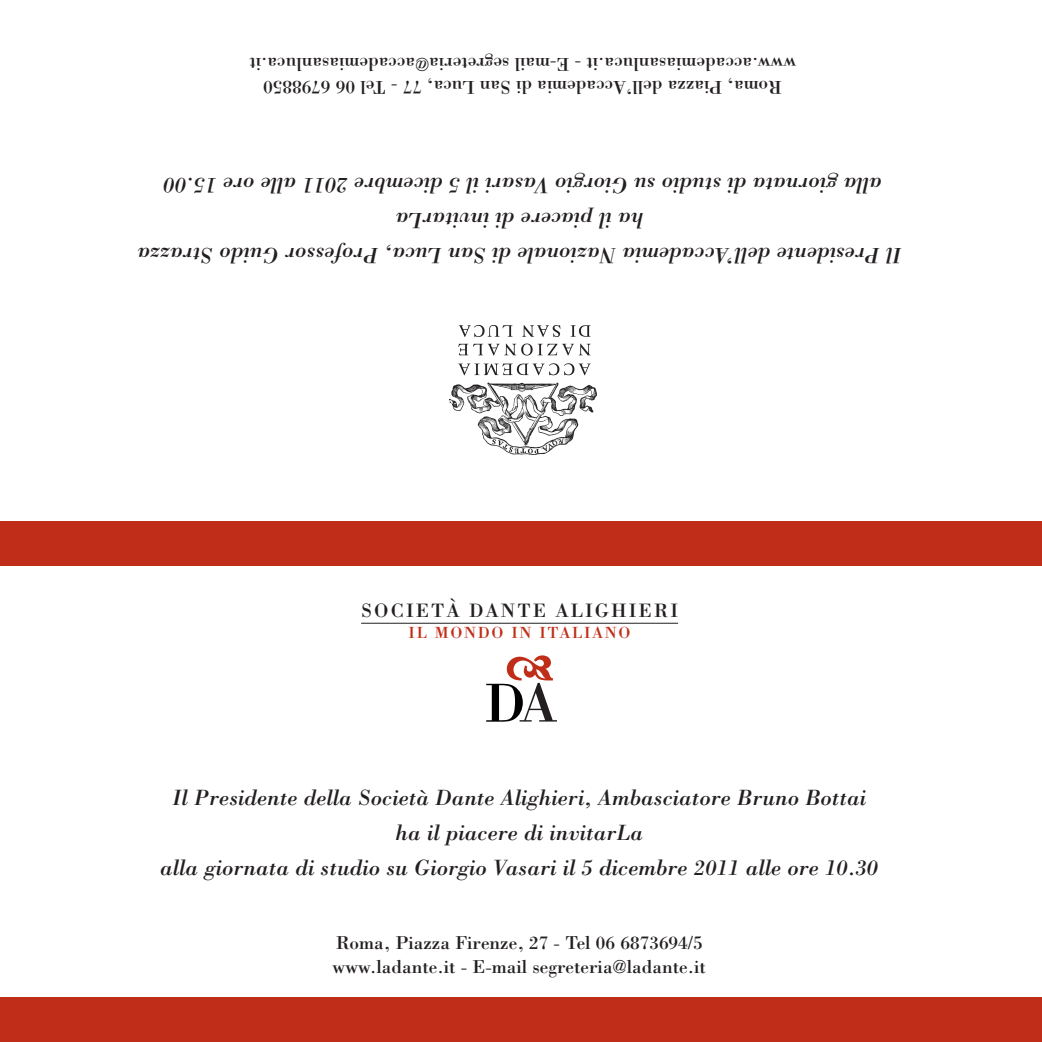
<style>
.page{position:relative;width:1042px;height:1042px;background:#fff}
.page>*{position:absolute;margin:0;border:0;box-sizing:border-box;transform-origin:0 0}
.t1{font:italic 22.75px/35px "Bodoni";color:#231f20;text-align:center}
.t2{font:19.95px "Bodoni";letter-spacing:.1em;color:#231f20}
.t3{font:19.25px/23.1px "Bodoni";color:#231f20}
.t4{font:16.62px "Bodoni";letter-spacing:.1em;color:#c02d19}
</style>
<div class="page">
<div style="left:0;top:997px;width:1042px;height:45px;background:#c02d19"></div>
<div style="left:0;top:521px;width:1042px;height:45px;background:#c02d19"></div>
<svg style="left:486px;top:655px;width:70px;height:67px"></svg>
<hr style="left:361px;top:623px;width:317px;height:1px;background:#231f20">
<img style="left:450px;top:325px;width:147px;height:130px">
<p class="t3" style="left:796px;top:99px;width:548px;text-align:center;rotate:-180deg">Roma, Piazza dell’Accademia di San Luca, 77 - Tel 06 6798850 www.accademiasanluca.it - E-mail segreteria@accademiasanluca.it</p>
<p class="t1" style="left:901px;top:273px;width:766px;rotate:-180deg">Il Presidente dell’Accademia Nazionale di San Luca, Professor Guido Strazza ha il piacere di invitarLa<br>alla giornata di studio su Giorgio Vasari il 5 dicembre 2011 alle ore 15.00</p>
<p class="t2" style="left:361px;top:598px;width:318px">SOCIETÀ DANTE ALIGHIERI</p>
<p class="t4" style="left:409px;top:623px;width:223px">IL MONDO IN ITALIANO</p>
<p class="t1" style="left:160px;top:779px;width:719px">Il Presidente della Società Dante Alighieri, Ambasciatore Bruno Bottai ha il piacere di invitarLa<br>alla giornata di studio su Giorgio Vasari il 5 dicembre 2011 alle ore 10.30</p>
<p class="t3" style="left:332px;top:931px;width:375px">Roma, Piazza Firenze, 27 - Tel 06 6873694/5 www.ladante.it - E-mail segreteria@ladante.it</p>
</div>
